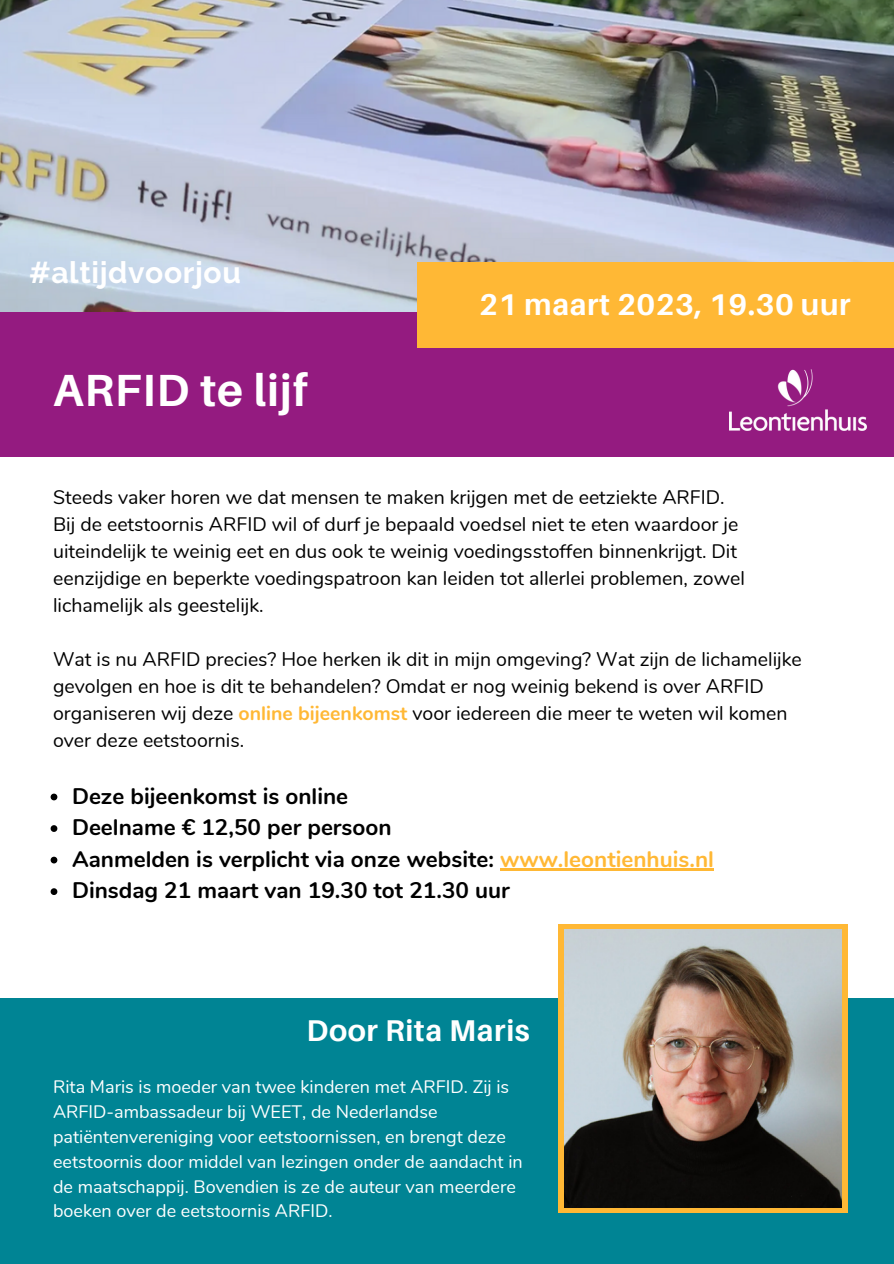
<style>
.page{position:relative;width:894px;height:1264px;background:#fff}
.page>*{position:absolute;margin:0;border:0;box-sizing:border-box;transform-origin:0 0}
.t1{font:700 45px "Aileron";letter-spacing:.02em;color:#fff}
.t2{font:700 30px "Aileron";letter-spacing:.02em;color:#fff}
.t3{font:700 30px "Raleway";letter-spacing:.02em;color:#fff}
.t4{font:700 22.5px/31.5px "Nunito";color:#000}
.t5{font:19.5px/27px "Nunito";color:#000}
.t6{font:18px/24.8px "Nunito";color:#fff}
.s1{font-weight:700;color:#ffb835}
.s2{color:#ffb835}
</style>
<div class="page">
<div style="left:0;top:998px;width:893px;height:265px;background:#008494"></div>
<img style="left:0;top:0;width:893px;height:312px">
<div style="left:0;top:312px;width:893px;height:145px;background:#941b80"></div>
<div style="left:558px;top:923px;width:289px;height:289px;background:#ffb835"></div>
<img style="left:564px;top:929px;width:277px;height:278px">
<img style="left:729px;top:370px;width:137px;height:60px">
<div style="left:417px;top:262px;width:476px;height:85px;background:#ffb835"></div>
<svg style="left:51px;top:793px;width:6px;height:7px"></svg>
<svg style="left:51px;top:825px;width:6px;height:7px"></svg>
<svg style="left:51px;top:856px;width:6px;height:7px"></svg>
<hr style="left:500px;top:868px;width:213px;height:2px;background:#ffb835">
<svg style="left:51px;top:888px;width:6px;height:7px"></svg>
<h2 class="t3" style="left:29px;top:255px;width:213px">#altijdvoorjou</h2>
<h1 class="t1" style="left:53px;top:362px;width:256px">ARFID te lijf</h1>
<h2 class="t2" style="left:479px;top:285px;width:373px">21 maart 2023, 19.30 uur</h2>
<p class="t5" style="left:53px;top:484px;width:693px">Steeds vaker horen we dat mensen te maken krijgen met de eetziekte ARFID.<br>Bij de eetstoornis ARFID wil of durf je bepaald voedsel niet te eten waardoor je uiteindelijk te weinig eet en dus ook te weinig voedingsstoffen binnenkrijgt. Dit eenzijdige en beperkte voedingspatroon kan leiden tot allerlei problemen, zowel lichamelijk als geestelijk.</p>
<p class="t5" style="left:53px;top:646px;width:750px">Wat is nu ARFID precies? Hoe herken ik dit in mijn omgeving? Wat zijn de lichamelijke gevolgen en hoe is dit te behandelen? Omdat er nog weinig bekend is over ARFID organiseren wij deze <span class="s1">online bijeenkomst</span> voor iedereen die meer te weten wil komen over deze eetstoornis.</p>
<p class="t4" style="left:72px;top:780px;width:643px">Deze bijeenkomst is online<br>Deelname € 12,50 per persoon<br>Aanmelden is verplicht via onze website: <span class="s2">www.leontienhuis.nl </span>Dinsdag 21 maart van 19.30 tot 21.30 uur</p>
<h2 class="t2" style="left:306px;top:1012px;width:225px">Door Rita Maris</h2>
<p class="t6" style="left:53px;top:1075px;width:471px">Rita Maris is moeder van twee kinderen met ARFID. Zij is ARFID-ambassadeur bij WEET, de Nederlandse patiëntenvereniging voor eetstoornissen, en brengt deze eetstoornis door middel van lezingen onder de aandacht in de maatschappij. Bovendien is ze de auteur van meerdere boeken over de eetstoornis ARFID.</p>
</div>
